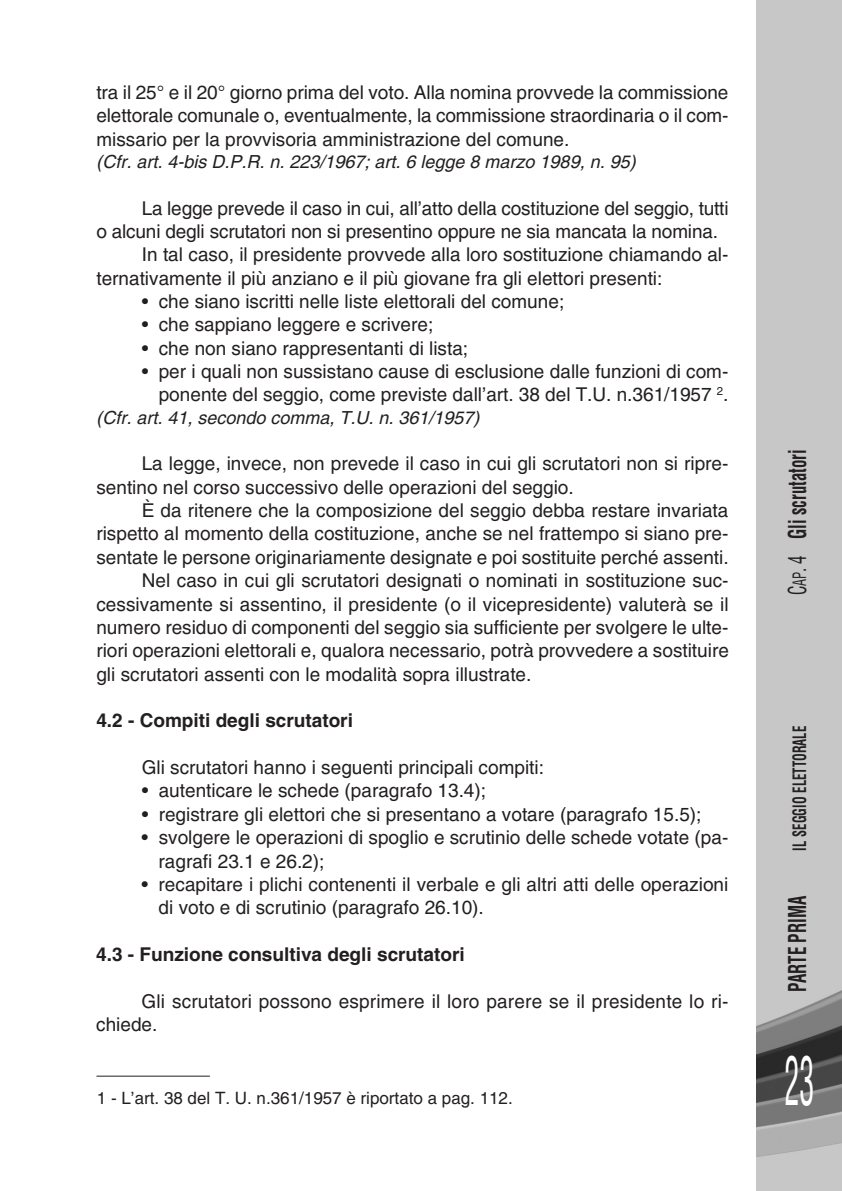
<style>
.page{position:relative;width:842px;height:1191px;background:#fff}
.page>*{position:absolute;margin:0;border:0;box-sizing:border-box;transform-origin:0 0}
.t1{font:condensed 66px "Helvetica";color:#fff;scale:.45 1}
.t2{font:700 condensed 24px "Helvetica";color:#231f20;scale:.7 1}
.t3{font:19px/23.4px "Helvetica";color:#231f20}
.t4{font:700 19px "Helvetica";color:#231f20}
.t5{font:italic 18px "Helvetica";color:#231f20}
.t6{font:700 condensed 18px "Helvetica";color:#231f20;scale:.7 1}
.t7{font:17px "Helvetica";color:#231f20}
.s1{font-weight:400}
.s2{font-weight:400;font-size:18px}
</style>
<div class="page">
<img style="left:757px;top:0;width:85px;height:1191px">
<hr style="left:96px;top:1075px;width:114px;height:1px;background:#231f20">
<p class="t3" style="left:96px;top:81px;width:634px;text-align:justify">tra il 25° e il 20° giorno prima del voto. Alla nomina provvede la commissione elettorale comunale o, eventualmente, la commissione straordinaria o il com&shy;missario per la provvisoria amministrazione del comune.</p>
<p class="t5" style="left:96px;top:151px;width:541px">(Cfr. art. 4-bis D.P.R. n. 223/1967; art. 6 legge 8 marzo 1989, n. 95)</p>
<p class="t3" style="left:142px;top:196px;width:588px">La legge prevede il caso in cui, all’atto della costituzione del seggio, tutti</p>
<p class="t3" style="left:96px;top:220px;width:623px">o alcuni degli scrutatori non si presentino oppure ne sia mancata la nomina.</p>
<p class="t3" style="left:96px;top:243px;width:634px;text-indent:45px">In tal caso, il presidente provvede alla loro sostituzione chiamando al&shy;ternativamente il più anziano e il più giovane fra gli elettori presenti:</p>
<p class="t3" style="left:142px;top:290px;width:424px">• che siano iscritti nelle liste elettorali del comune;</p>
<p class="t3" style="left:142px;top:313px;width:293px">• che sappiano leggere e scrivere;</p>
<p class="t3" style="left:142px;top:336px;width:328px">• che non siano rappresentanti di lista;</p>
<p class="t3" style="left:142px;top:360px;width:588px;text-align:right">• per i quali non sussistano cause di esclusione dalle funzioni di com&shy;ponente del seggio, come previste dall’art. 38 del T.U. n.361/1957 <sup>2</sup>.</p>
<p class="t5" style="left:96px;top:407px;width:385px">(Cfr. art. 41, secondo comma, T.U. n. 361/1957)</p>
<p class="t3" style="left:96px;top:452px;width:634px;text-indent:45px">La legge, invece, non prevede il caso in cui gli scrutatori non si ripre&shy;sentino nel corso successivo delle operazioni del seggio.</p>
<p class="t3" style="left:96px;top:499px;width:634px;text-align:justify;text-indent:45px">È da ritenere che la composizione del seggio debba restare invariata rispetto al momento della costituzione, anche se nel frattempo si siano pre&shy;sentate le persone originariamente designate e poi sostituite perché assenti.</p>
<p class="t3" style="left:96px;top:569px;width:634px;text-align:justify;text-indent:45px">Nel caso in cui gli scrutatori designati o nominati in sostituzione suc&shy;cessivamente si assentino, il presidente (o il vicepresidente) valuterà se il numero residuo di componenti del seggio sia sufficiente per svolgere le ulte&shy;riori operazioni elettorali e, qualora necessario, potrà provvedere a sostituire gli scrutatori assenti con le modalità sopra illustrate.</p>
<p class="t4" style="left:96px;top:709px;width:258px">4.2 - Compiti degli scrutatori</p>
<p class="t3" style="left:142px;top:756px;width:404px">Gli scrutatori hanno i seguenti principali compiti:</p>
<p class="t3" style="left:142px;top:779px;width:346px">• autenticare le schede (paragrafo 13.4);</p>
<p class="t3" style="left:142px;top:802px;width:561px">• registrare gli elettori che si presentano a votare (paragrafo 15.5);</p>
<p class="t3" style="left:159px;top:826px;width:571px;text-indent:-17px">• svolgere le operazioni di spoglio e scrutinio delle schede votate (pa&shy;ragrafi 23.1 e 26.2);</p>
<p class="t3" style="left:159px;top:872px;width:571px;text-indent:-17px">• recapitare i plichi contenenti il verbale e gli altri atti delle operazioni di voto e di scrutinio (paragrafo 26.10).</p>
<p class="t4" style="left:96px;top:943px;width:370px">4.3 - Funzione consultiva degli scrutatori</p>
<p class="t3" style="left:96px;top:989px;width:634px;text-indent:45px">Gli scrutatori possono esprimere il loro parere se il presidente lo ri&shy;chiede.</p>
<p class="t7" style="left:97px;top:1088px;width:417px">1 - L’art. 38 del T. U. n.361/1957 è riportato a pag. 112.</p>
<p class="t2" style="left:784px;top:595px;width:210px;rotate:-90deg"><span class="s1">C</span><span class="s2">AP</span><span class="s1">. 4</span> Gli scrutatori</p>
<p class="t6" style="left:789px;top:850px;width:180px;rotate:-90deg">IL SEGGIO ELETTORALE</p>
<p class="t2" style="left:784px;top:992px;width:140px;rotate:-90deg">PARTE PRIMA</p>
<p class="t1" style="left:785px;top:1043px;width:68px">23</p>
</div>
